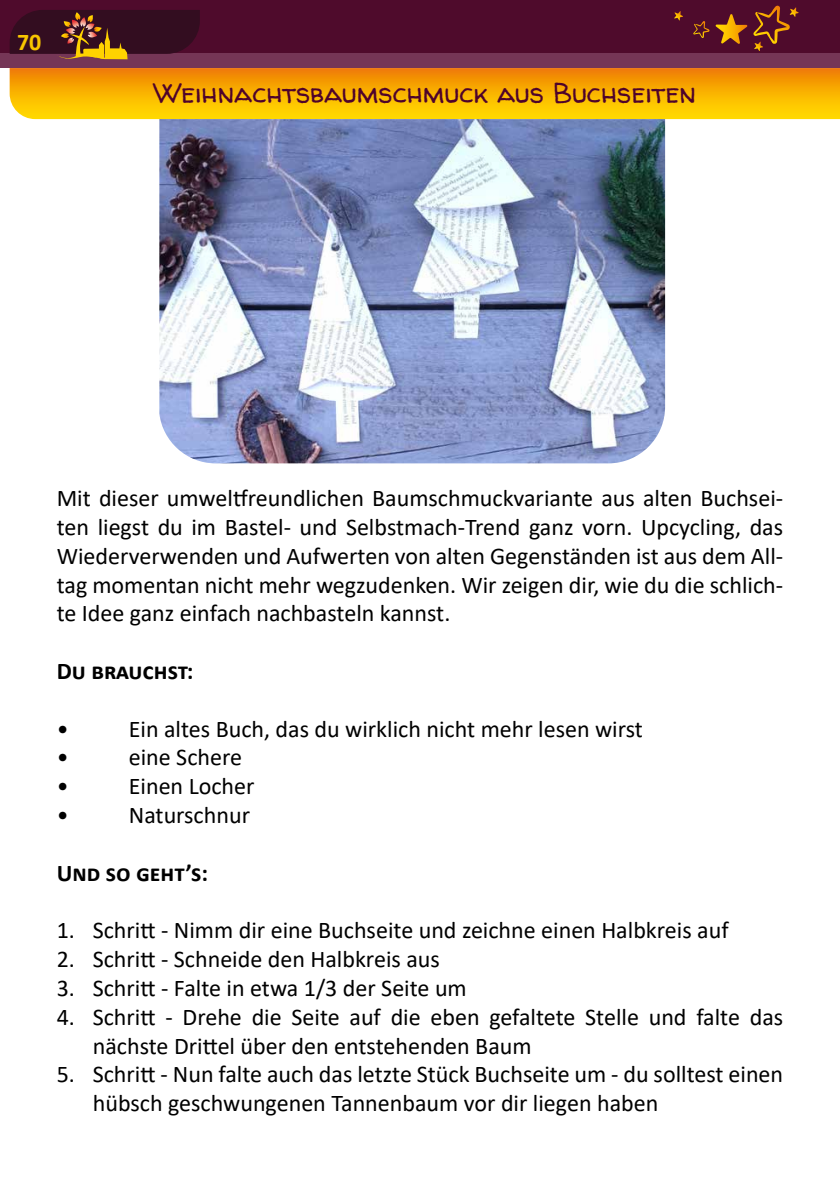
<style>
.page{position:relative;width:840px;height:1191px;background:#fff}
.page>*{position:absolute;margin:0;border:0;box-sizing:border-box;transform-origin:0 0}
.t1{font:28px "Walter Turncoat";color:#4e032b}
.t2{font:24px/28.8px "Calibri";color:#000}
.t3{font:700 24px "Calibri";color:#000}
.t4{font:700 24px "Calibri";color:#f8c600}
</style>
<div class="page">
<svg style="left:10px;top:68px;width:829px;height:51px;background:#f8b002"></svg>
<div style="left:0;top:0;width:839px;height:68px;background:#4f0b2c"></div>
<div style="left:0;top:54px;width:839px;height:14px;background:#753656"></div>
<svg style="left:10px;top:10px;width:190px;height:50px;background:#4f2325"></svg>
<svg style="left:753px;top:6px;width:45px;height:45px"></svg>
<svg style="left:674px;top:11px;width:8px;height:10px"></svg>
<svg style="left:693px;top:14px;width:54px;height:30px"></svg>
<img style="left:159px;top:119px;width:505px;height:344px">
<p class="t4" style="left:17px;top:25px;width:26px">70</p>
<p class="t1" style="left:154px;top:73px;width:543px">Weihnachtsbaumschmuck aus Buchseiten</p>
<p class="t2" style="left:57px;top:483px;width:727px;text-align:justify">Mit dieser umweltfreundlichen Baumschmuckvariante aus alten Buchsei&shy;ten liegst du im Bastel- und Selbstmach-Trend ganz vorn. Upcycling, das Wiederverwenden und Aufwerten von alten Gegenständen ist aus dem All&shy;tag momentan nicht mehr wegzudenken. Wir zeigen dir, wie du die schlich&shy;te Idee ganz einfach nachbasteln kannst.</p>
<p class="t3" style="left:57px;top:654px;width:138px">Du brauchst:</p>
<p class="t2" style="left:57px;top:713px;width:13px">•</p>
<p class="t2" style="left:129px;top:713px;width:515px">Ein altes Buch, das du wirklich nicht mehr lesen wirst</p>
<p class="t2" style="left:57px;top:742px;width:13px">•</p>
<p class="t2" style="left:129px;top:742px;width:115px">eine Schere</p>
<p class="t2" style="left:57px;top:771px;width:13px">•</p>
<p class="t2" style="left:129px;top:771px;width:127px">Einen Locher</p>
<p class="t2" style="left:57px;top:800px;width:13px">•</p>
<p class="t2" style="left:129px;top:800px;width:123px">Naturschnur</p>
<p class="t3" style="left:57px;top:855px;width:153px">Und so geht’s:</p>
<p class="t2" style="left:57px;top:915px;width:673px">1. Schritt - Nimm dir eine Buchseite und zeichne einen Halbkreis auf</p>
<p class="t2" style="left:57px;top:944px;width:384px">2. Schritt - Schneide den Halbkreis aus</p>
<p class="t2" style="left:57px;top:973px;width:411px">3. Schritt - Falte in etwa 1/3 der Seite um</p>
<p class="t2" style="left:93px;top:1001px;width:691px;text-indent:-36px">4. Schritt - Drehe die Seite auf die eben gefaltete Stelle und falte das nächste Drittel über den entstehenden Baum</p>
<p class="t2" style="left:93px;top:1059px;width:691px;text-indent:-36px">5. Schritt - Nun falte auch das letzte Stück Buchseite um - du solltest einen hübsch geschwungenen Tannenbaum vor dir liegen haben</p>
</div>
